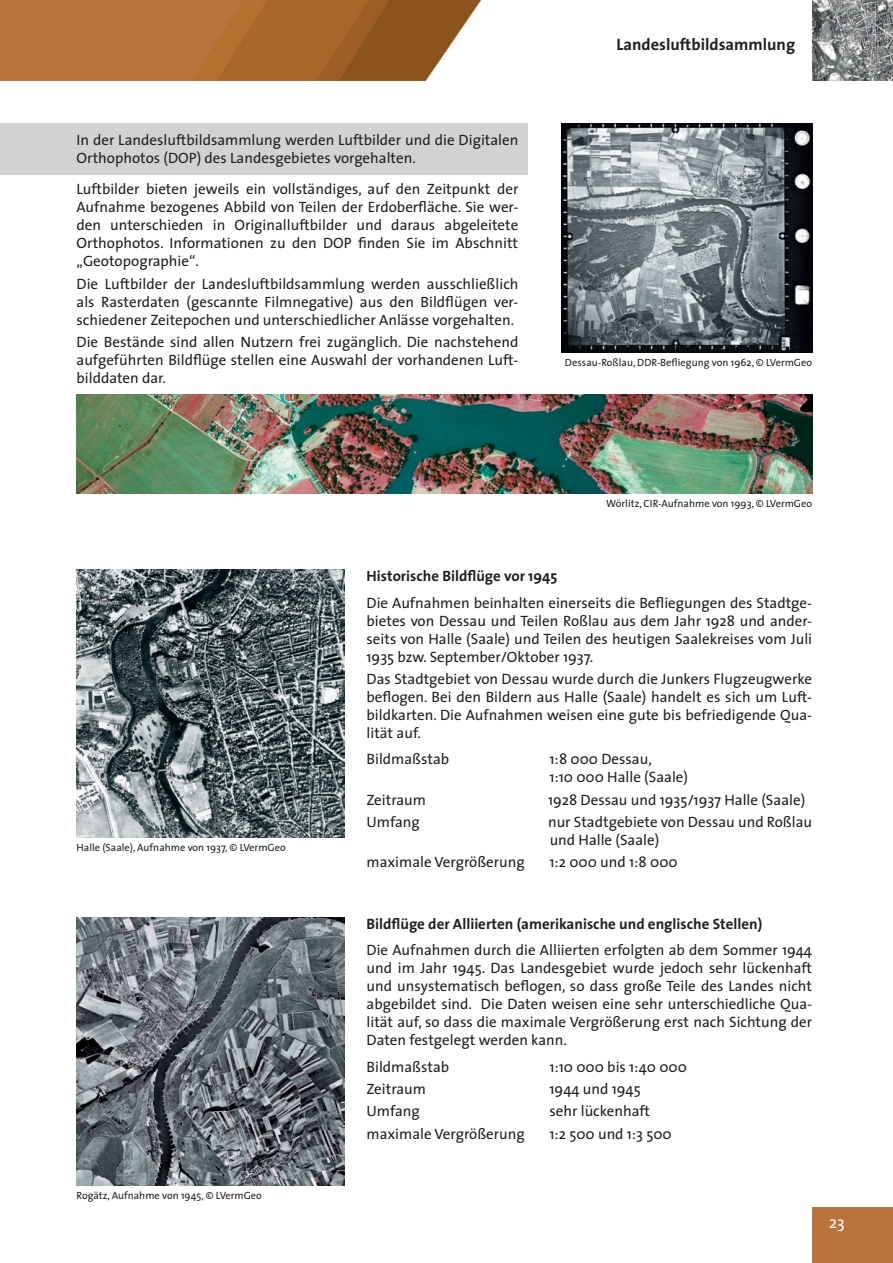
<style>
.page{position:relative;width:893px;height:1263px;background:#fff}
.page>*{position:absolute;margin:0;border:0;box-sizing:border-box;transform-origin:0 0}
.Text{font:700 16.5px "The Sans";color:#231f20}
.t1{font:16.5px "The Sans";color:#fff}
.Text-2{font:15px/18px "The Sans";color:#231f20;text-align:justify}
.Text-3{font:700 15px/26.5px "The Sans";color:#231f20}
.Text-4{font:10.5px "The Sans";color:#231f20}
.s1{font-weight:700}
.s2{font-weight:400}
</style>
<div class="page">
<div style="left:812px;top:1208px;width:81px;height:55px;background:#bc723b"></div>
<img style="left:0;top:0;width:482px;height:81px">
<img style="left:812px;top:0;width:81px;height:81px">
<img style="left:77px;top:395px;width:735px;height:99px">
<img style="left:561px;top:123px;width:251px;height:229px">
<div style="left:0;top:124px;width:527px;height:51px;background:#d1d2d4"></div>
<img style="left:77px;top:570px;width:267px;height:268px">
<img style="left:77px;top:917px;width:267px;height:268px">
<p class="Text-2" style="left:77px;top:132px;width:443px">In der Landesluftbildsammlung werden Luftbilder und die Digitalen<br>Orthophotos (DOP) des Landesgebietes vorgehalten.</p>
<p class="Text-2" style="left:77px;top:181px;width:443px">Luftbilder bieten jeweils ein vollständiges, auf den Zeitpunkt der Aufnahme bezogenes Abbild von Teilen der Erdoberfläche. Sie wer&shy;den unterschieden in Originalluftbilder und daraus abgeleitete Orthophotos. Informationen zu den DOP finden Sie im Abschnitt „Geotopographie“.</p>
<p class="Text-2" style="left:77px;top:275px;width:443px">Die Luftbilder der Landesluftbildsammlung werden ausschließlich als Rasterdaten (gescannte Filmnegative) aus den Bildflügen ver&shy;schiedener Zeitepochen und unterschiedlicher Anlässe vorgehalten.</p>
<p class="Text-2" style="left:77px;top:333px;width:443px">Die Bestände sind allen Nutzern frei zugänglich. Die nachstehend aufgeführten Bildflüge stellen eine Auswahl der vorhandenen Luft&shy;bilddaten dar.</p>
<p class="Text" style="left:616px;top:34px;width:180px">Landesluftbildsammlung</p>
<p class="Text-4" style="left:565px;top:356px;width:249px">Dessau-Roßlau, DDR-Befliegung von 1962, © LVermGeo</p>
<p class="Text-4" style="left:77px;top:841px;width:211px">Halle (Saale), Aufnahme von 1937, © LVermGeo</p>
<p class="Text-4" style="left:77px;top:1189px;width:187px">Rogätz, Aufnahme von 1945, © LVermGeo</p>
<p class="Text-4" style="left:606px;top:497px;width:207px">Wörlitz, CIR-Aufnahme von 1993, © LVermGeo</p>
<p class="Text-2" style="left:367px;top:563px;width:447px;line-height:26.5px"><span class="s1">Historische Bildflüge vor 1945<br></span>Die Aufnahmen beinhalten einerseits die Befliegungen des Stadtge-</p>
<p class="Text-2" style="left:367px;top:612px;width:447px">bietes von Dessau und Teilen Roßlau aus dem Jahr 1928 und ander&shy;seits von Halle (Saale) und Teilen des heutigen Saalekreises vom Juli 1935 bzw. September/Oktober 1937.</p>
<p class="Text-2" style="left:367px;top:670px;width:447px">Das Stadtgebiet von Dessau wurde durch die Junkers Flugzeugwerke beflogen. Bei den Bildern aus Halle (Saale) handelt es sich um Luft&shy;bildkarten. Die Aufnahmen weisen eine gute bis befriedigende Qua&shy;lität auf.</p>
<p class="Text-2" style="left:367px;top:750px;width:84px">Bildmaßstab</p>
<p class="Text-2" style="left:550px;top:750px;width:140px">1:8 000 Dessau,<br>1:10 000 Halle (Saale)</p>
<p class="Text-2" style="left:367px;top:791px;width:61px">Zeitraum</p>
<p class="Text-2" style="left:548px;top:791px;width:259px">1928 Dessau und 1935/1937 Halle (Saale)</p>
<p class="Text-2" style="left:367px;top:813px;width:55px">Umfang</p>
<p class="Text-2" style="left:548px;top:813px;width:266px">nur Stadtgebiete von Dessau und Roßlau und Halle (Saale)</p>
<p class="Text-2" style="left:367px;top:853px;width:160px">maximale Vergrößerung</p>
<p class="Text-2" style="left:550px;top:853px;width:130px">1:2 000 und 1:8 000</p>
<p class="Text-3" style="left:367px;top:910px;width:447px">Bildflüge der Alliierten (amerikanische und englische Stellen)<br><span class="s2">Die Aufnahmen durch die Alliierten erfolgten ab dem Sommer 1944</span></p>
<p class="Text-2" style="left:367px;top:959px;width:447px">und im Jahr 1945. Das Landesgebiet wurde jedoch sehr lückenhaft und unsystematisch beflogen, so dass große Teile des Landes nicht abgebildet sind. Die Daten weisen eine sehr unterschiedliche Qua&shy;lität auf, so dass die maximale Vergrößerung erst nach Sichtung der Daten festgelegt werden kann.</p>
<p class="Text-2" style="left:367px;top:1058px;width:84px">Bildmaßstab</p>
<p class="Text-2" style="left:550px;top:1058px;width:139px">1:10 000 bis 1:40 000</p>
<p class="Text-2" style="left:367px;top:1080px;width:61px">Zeitraum</p>
<p class="Text-2" style="left:550px;top:1080px;width:93px">1944 und 1945</p>
<p class="Text-2" style="left:367px;top:1102px;width:55px">Umfang</p>
<p class="Text-2" style="left:550px;top:1102px;width:102px">sehr lückenhaft</p>
<p class="Text-2" style="left:367px;top:1124px;width:160px">maximale Vergrößerung</p>
<p class="Text-2" style="left:550px;top:1124px;width:124px">1:2 500 und 1:3 500</p>
<p class="t1" style="left:829px;top:1212px;width:17px">23</p>
</div>
